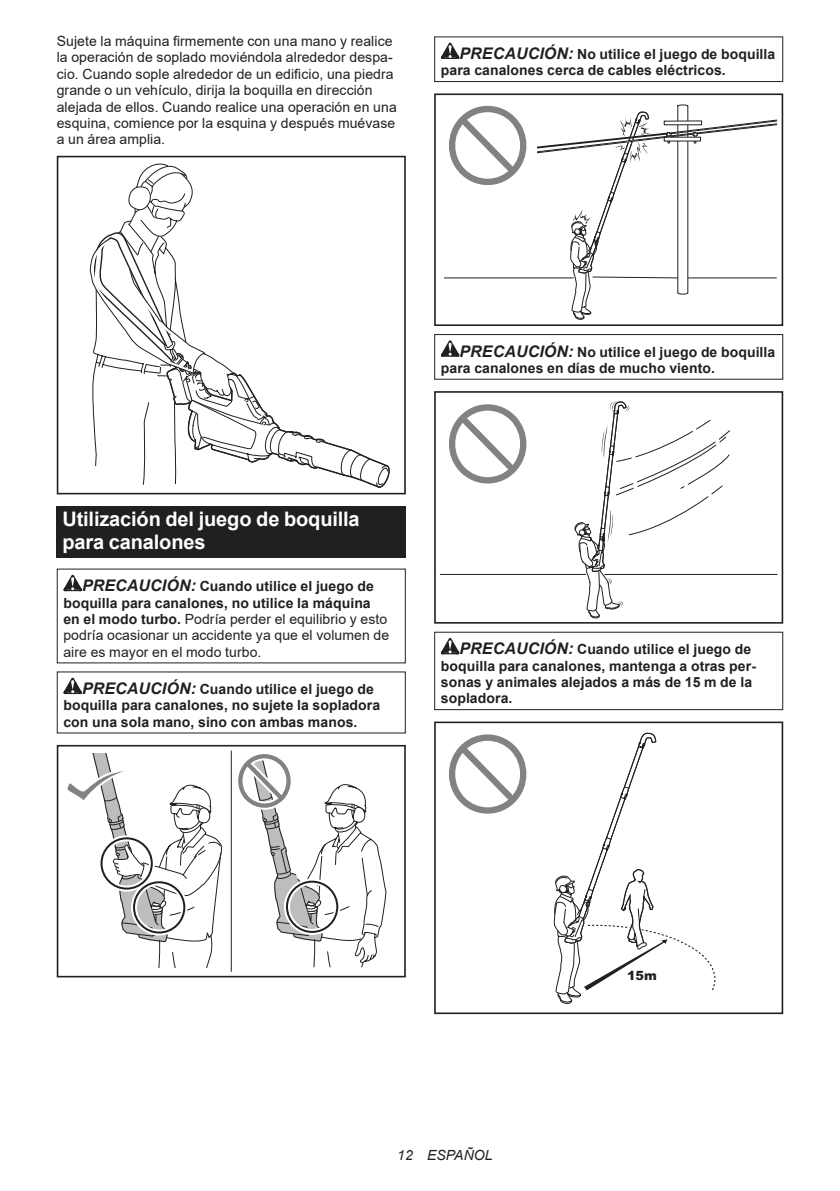
<style>
.page{position:relative;width:840px;height:1191px;background:#fff}
.page>*{position:absolute;margin:0;border:0;box-sizing:border-box;transform-origin:0 0}
.t1{font:700 20px/23.4px "Arial";letter-spacing:-.01em;color:#fff}
.t2{font:14px/16.4px "Arial";letter-spacing:.005em;color:#221f1f}
.t3{font:700 14px/16.4px "Arial";letter-spacing:.005em;color:#221f1f}
.t4{font:italic 14px "Arial";letter-spacing:.005em;color:#221f1f}
.t5{font:900 12.8px "Arial";color:#221f1f}
.s1{font-style:italic;font-size:16px}
.s2{font-weight:700;font-style:italic;font-size:16px}
.s3{font-weight:700}
</style>
<div class="page">
<svg style="left:89px;top:163px;width:301px;height:325px"></svg>
<div style="left:57px;top:466px;width:73px;height:28px;background:#fff"></div>
<div style="left:57px;top:156px;width:348px;height:338px;border:2px solid #221f1f"></div>
<div style="left:57px;top:506px;width:348px;height:51px;background:#221f1f"></div>
<svg style="left:63px;top:575px;width:19px;height:16px"></svg>
<svg style="left:63px;top:677px;width:19px;height:17px"></svg>
<svg style="left:230px;top:753px;width:156px;height:214px"></svg>
<svg style="left:67px;top:753px;width:155px;height:214px"></svg>
<hr style="left:231px;top:750px;width:1px;height:221px;background:#221f1f">
<div style="left:284px;top:878px;width:56px;height:57px;border:6px solid #fff;border-radius:50%"></div>
<div style="left:286px;top:880px;width:52px;height:53px;border:2px solid #221f1f;border-radius:50%"></div>
<div style="left:98px;top:835px;width:57px;height:56px;border:6px solid #fff;border-radius:50%"></div>
<div style="left:100px;top:837px;width:53px;height:52px;border:2px solid #221f1f;border-radius:50%"></div>
<div style="left:131px;top:879px;width:56px;height:56px;border:6px solid #fff;border-radius:50%"></div>
<div style="left:133px;top:881px;width:52px;height:52px;border:2px solid #221f1f;border-radius:50%"></div>
<div style="left:57px;top:949px;width:73px;height:28px;background:#fff"></div>
<div style="left:57px;top:745px;width:348px;height:232px;border:2px solid #221f1f"></div>
<svg style="left:440px;top:43px;width:19px;height:16px"></svg>
<div style="left:434px;top:36px;width:348px;height:46px;border:1px solid #221f1f"></div>
<div style="left:434px;top:93px;width:348px;height:233px;border:2px solid #221f1f"></div>
<svg style="left:444px;top:104px;width:333px;height:216px"></svg>
<svg style="left:440px;top:340px;width:19px;height:17px"></svg>
<div style="left:434px;top:334px;width:348px;height:46px;border:1px solid #221f1f"></div>
<hr style="left:604px;top:574px;width:173px;height:1px;background:#221f1f">
<hr style="left:439px;top:574px;width:146px;height:1px;background:#221f1f">
<svg style="left:572px;top:401px;width:158px;height:218px"></svg>
<div style="left:434px;top:391px;width:348px;height:232px;border:2px solid #221f1f"></div>
<svg style="left:449px;top:404px;width:78px;height:80px"></svg>
<svg style="left:440px;top:638px;width:19px;height:16px"></svg>
<div style="left:434px;top:631px;width:348px;height:79px;border:1px solid #221f1f"></div>
<svg style="left:553px;top:732px;width:162px;height:272px"></svg>
<div style="left:434px;top:721px;width:348px;height:293px;border:2px solid #221f1f"></div>
<svg style="left:449px;top:734px;width:78px;height:80px"></svg>
<p class="t2" style="left:57px;top:33px;width:341px">Sujete la máquina firmemente con una mano y realice la operación de soplado moviéndola alrededor despa&shy;cio. Cuando sople alrededor de un edificio, una piedra grande o un vehículo, dirija la boquilla en dirección alejada de ellos. Cuando realice una operación en una esquina, comience por la esquina y después muévase a un área amplia.</p>
<p class="t3" style="left:440px;top:47px;width:336px;text-indent:19px"><span class="s1">PRECAUCIÓN:</span> No utilice el juego de boquilla para canalones cerca de cables eléctricos.</p>
<p class="t3" style="left:440px;top:345px;width:336px;text-indent:19px"><span class="s1">PRECAUCIÓN:</span> No utilice el juego de boquilla para canalones en días de mucho viento.</p>
<h1 class="t1" style="left:62px;top:509px;width:298px">Utilización del juego de boquilla para canalones</h1>
<p class="t2" style="left:63px;top:578px;width:327px;text-indent:19px"><span class="s2">PRECAUCIÓN:</span> <span class="s3">Cuando utilice el juego de boquilla para canalones, no utilice la máquina en el modo turbo.</span> Podría perder el equilibrio y esto podría ocasionar un accidente ya que el volumen de aire es mayor en el modo turbo.</p>
<p class="t3" style="left:63px;top:682px;width:318px;text-indent:19px"><span class="s1">PRECAUCIÓN:</span> Cuando utilice el juego de boquilla para canalones, no sujete la sopladora con una sola mano, sino con ambas manos.</p>
<p class="t3" style="left:440px;top:642px;width:316px;text-indent:19px"><span class="s1">PRECAUCIÓN:</span> Cuando utilice el juego de boquilla para canalones, mantenga a otras per&shy;sonas y animales alejados a más de 15 m de la sopladora.</p>
<p class="t5" style="left:626px;top:968px;width:31px">15m</p>
<p class="t4" style="left:397px;top:1147px;width:97px">12 ESPAÑOL</p>
</div>
